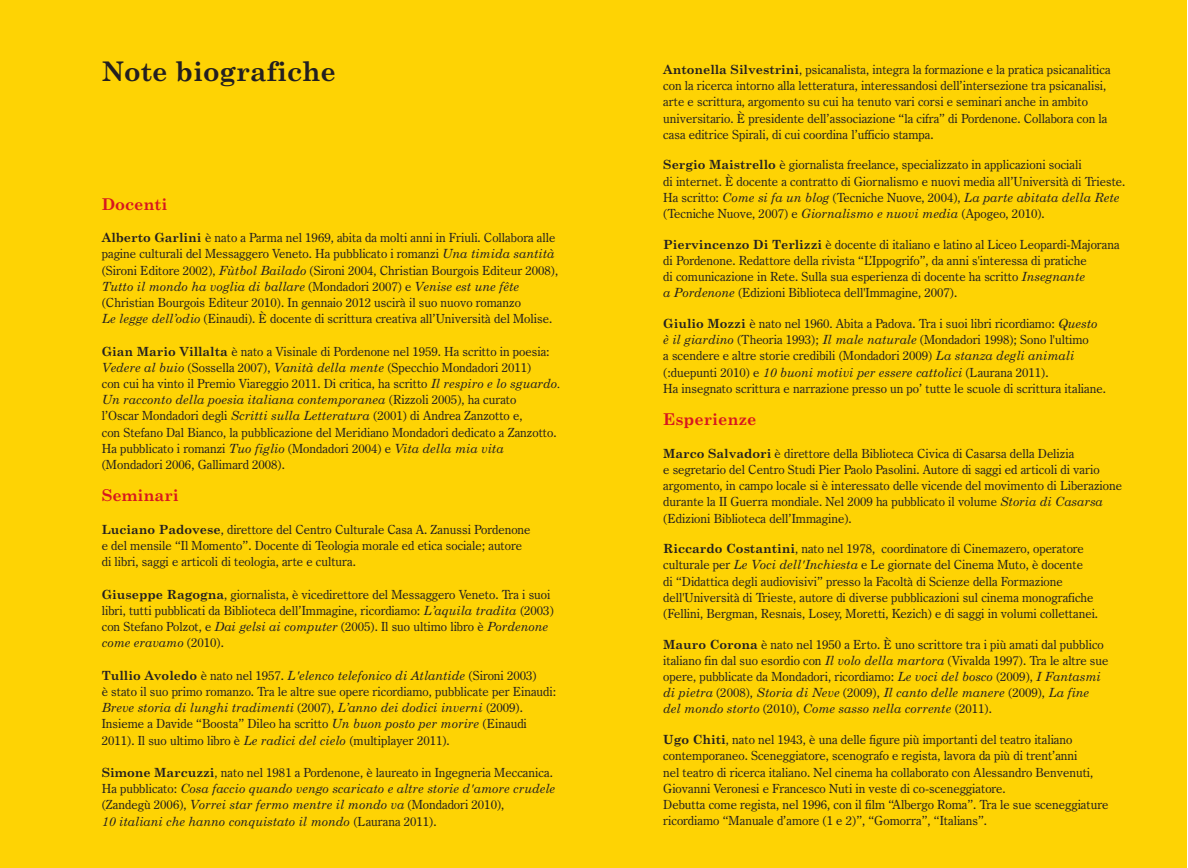
<style>
.page{position:relative;width:1188px;height:868px;background:#fff}
.page>*{position:absolute;margin:0;border:0;box-sizing:border-box;transform-origin:0 0}
.t1{font:700 27px "Century Schoolbook";color:#231f20}
.t2{font:700 16.2px "Century Schoolbook";color:#d7171f}
.t3{font:12.6px/16.2px "Century Oldstyle BT";color:#231f20}
.t4{font:italic 12.6px/16.2px "Century Schoolbook";color:#231f20}
.s1{font-family:"Century Schoolbook";font-weight:700}
.s2{font-family:"Century Schoolbook";font-style:italic}
.s3{font-family:"Century Oldstyle BT";font-style:normal}
.s4{font-weight:700;font-style:normal}
</style>
<div class="page">
<div style="left:0;top:0;width:1187px;height:867px;background:#fed304"></div>
<h1 class="t1" style="left:102px;top:61px;width:236px">Note biografiche</h1>
<p class="t2" style="left:102px;top:198px;width:67px">Docenti</p>
<p class="t3" style="left:102px;top:230px;width:458px"><span class="s1">Alberto Garlini</span> è nato a Parma nel 1969, abita da molti anni in Friuli. Collabora alle pagine culturali del Messaggero Veneto. Ha pubblicato i romanzi <span class="s2">Una timida santità </span>(Sironi Editore 2002), <span class="s2">Fùtbol Bailado</span> (Sironi 2004, Christian Bourgois Editeur 2008),</p>
<p class="t4" style="left:102px;top:279px;width:419px">Tutto il mondo ha voglia di ballare <span class="s3">(Mondadori 2007) e</span> Venise est une fête</p>
<p class="t3" style="left:102px;top:295px;width:452px">(Christian Bourgois Editeur 2010). In gennaio 2012 uscirà il suo nuovo romanzo<br><span class="s2">Le legge dell’odio</span> (Einaudi). È docente di scrittura creativa all’Università del Molise.</p>
<p class="t3" style="left:102px;top:344px;width:460px"><span class="s1">Gian Mario Villalta</span> è nato a Visinale di Pordenone nel 1959. Ha scritto in poesia:<br><span class="s2">Vedere al buio</span> (Sossella 2007), <span class="s2">Vanità della mente</span> (Specchio Mondadori 2011)<br>con cui ha vinto il Premio Viareggio 2011. Di critica, ha scritto <span class="s2">Il respiro e lo sguardo.</span></p>
<p class="t4" style="left:102px;top:392px;width:416px">Un racconto della poesia italiana contemporanea <span class="s3">(Rizzoli 2005), ha curato</span></p>
<p class="t3" style="left:102px;top:409px;width:456px">l’Oscar Mondadori degli <span class="s2">Scritti sulla Letteratura</span> (2001) di Andrea Zanzotto e,<br>con Stefano Dal Bianco, la pubblicazione del Meridiano Mondadori dedicato a Zanzotto.<br>Ha pubblicato i romanzi <span class="s2">Tuo figlio</span> (Mondadori 2004) e <span class="s2">Vita della mia vita </span>(Mondadori 2006, Gallimard 2008).</p>
<p class="t2" style="left:102px;top:489px;width:79px">Seminari</p>
<p class="t3" style="left:102px;top:522px;width:430px"><span class="s1">Luciano Padovese</span>, direttore del Centro Culturale Casa A. Zanussi Pordenone e del mensile “Il Momento”. Docente di Teologia morale ed etica sociale; autore di libri, saggi e articoli di teologia, arte e cultura.</p>
<p class="t3" style="left:102px;top:587px;width:453px"><span class="s1">Giuseppe Ragogna</span>, giornalista, è vicedirettore del Messaggero Veneto. Tra i suoi libri, tutti pubblicati da Biblioteca dell’Immagine, ricordiamo: <span class="s2">L’aquila tradita</span> (2003) con Stefano Polzot, e <span class="s2">Dai gelsi ai computer</span> (2005). Il suo ultimo libro è <span class="s2">Pordenone</span></p>
<p class="t4" style="left:102px;top:635px;width:124px">come eravamo <span class="s3">(2010).</span></p>
<p class="t4" style="left:102px;top:668px;width:436px"><span class="s4">Tullio Avoledo</span> <span class="s3">è nato nel 1957.</span> L'elenco telefonico di Atlantide <span class="s3">(Sironi 2003)</span></p>
<p class="t3" style="left:102px;top:684px;width:456px">è stato il suo primo romanzo. Tra le altre sue opere ricordiamo, pubblicate per Einaudi:</p>
<p class="t4" style="left:102px;top:700px;width:423px">Breve storia di lunghi tradimenti <span class="s3">(2007),</span> L’anno dei dodici inverni <span class="s3">(2009).</span></p>
<p class="t3" style="left:102px;top:716px;width:426px">Insieme a Davide “Boosta” Dileo ha scritto <span class="s2">Un buon posto per morire</span> (Einaudi<br>2011). Il suo ultimo libro è <span class="s2">Le radici del cielo</span> (multiplayer 2011).</p>
<p class="t3" style="left:102px;top:765px;width:452px"><span class="s1">Simone Marcuzzi</span>, nato nel 1981 a Pordenone, è laureato in Ingegneria Meccanica.</p>
<p class="t4" style="left:102px;top:781px;width:455px"><span class="s3">Ha pubblicato:</span> Cosa faccio quando vengo scaricato e altre storie d'amore crudele</p>
<p class="t3" style="left:102px;top:797px;width:404px">(Zandegù 2006), <span class="s2">Vorrei star fermo mentre il mondo va</span> (Mondadori 2010),</p>
<p class="t4" style="left:102px;top:814px;width:336px">10 italiani che hanno conquistato il mondo <span class="s3">(Laurana 2011).</span></p>
<p class="t3" style="left:663px;top:63px;width:449px"><span class="s1">Antonella Silvestrini</span>, psicanalista, integra la formazione e la pratica psicanalitica con la ricerca intorno alla letteratura, interessandosi dell’intersezione tra psicanalisi, arte e scrittura, argomento su cui ha tenuto vari corsi e seminari anche in ambito universitario. È presidente dell’associazione “la cifra” di Pordenone. Collabora con la casa editrice Spirali, di cui coordina l’ufficio stampa.</p>
<p class="t3" style="left:663px;top:158px;width:463px"><span class="s1">Sergio Maistrello</span> è giornalista freelance, specializzato in applicazioni sociali<br>di internet. È docente a contratto di Giornalismo e nuovi media all’Università di Trieste.</p>
<p class="t4" style="left:663px;top:190px;width:457px"><span class="s3">Ha scritto:</span> Come si fa un blog <span class="s3">(Tecniche Nuove, 2004),</span> La parte abitata della Rete</p>
<p class="t3" style="left:663px;top:207px;width:383px">(Tecniche Nuove, 2007) e <span class="s2">Giornalismo e nuovi media</span> (Apogeo, 2010).</p>
<p class="t3" style="left:663px;top:237px;width:458px"><span class="s1">Piervincenzo Di Terlizzi</span> è docente di italiano e latino al Liceo Leopardi-Majorana di Pordenone. Redattore della rivista “L’Ippogrifo”, da anni s'interessa di pratiche<br>di comunicazione in Rete. Sulla sua esperienza di docente ha scritto <span class="s2">Insegnante<br>a Pordenone</span> (Edizioni Biblioteca dell'Immagine, 2007).</p>
<p class="t3" style="left:663px;top:316px;width:436px"><span class="s1">Giulio Mozzi</span> è nato nel 1960. Abita a Padova. Tra i suoi libri ricordiamo: <span class="s2">Questo è il giardino</span> (Theoria 1993); <span class="s2">Il male naturale</span> (Mondadori 1998); Sono l'ultimo a scendere e altre storie credibili (Mondadori 2009) <span class="s2">La stanza degli animali</span></p>
<p class="t4" style="left:663px;top:365px;width:387px"><span class="s3">(:duepunti 2010) e</span> 10 buoni motivi per essere cattolici <span class="s3">(Laurana 2011).</span></p>
<p class="t3" style="left:663px;top:381px;width:444px">Ha insegnato scrittura e narrazione presso un po’ tutte le scuole di scrittura italiane.</p>
<p class="t2" style="left:663px;top:413px;width:95px">Esperienze</p>
<p class="t3" style="left:663px;top:446px;width:460px"><span class="s1">Marco Salvadori</span> è direttore della Biblioteca Civica di Casarsa della Delizia<br>e segretario del Centro Studi Pier Paolo Pasolini. Autore di saggi ed articoli di vario argomento, in campo locale si è interessato delle vicende del movimento di Liberazione durante la II Guerra mondiale. Nel 2009 ha pubblicato il volume <span class="s2">Storia di Casarsa </span>(Edizioni Biblioteca dell’Immagine).</p>
<p class="t3" style="left:663px;top:541px;width:436px"><span class="s1">Riccardo Costantini</span>, nato nel 1978, coordinatore di Cinemazero, operatore culturale per <span class="s2">Le Voci dell'Inchiesta</span> e Le giornate del Cinema Muto, è docente<br>di “Didattica degli audiovisivi” presso la Facoltà di Scienze della Formazione dell'Università di Trieste, autore di diverse pubblicazioni sul cinema monografiche (Fellini, Bergman, Resnais, Losey, Moretti, Kezich) e di saggi in volumi collettanei.</p>
<p class="t3" style="left:663px;top:637px;width:447px"><span class="s1">Mauro Corona</span> è nato nel 1950 a Erto. È uno scrittore tra i più amati dal pubblico italiano fin dal suo esordio con <span class="s2">Il volo della martora</span> (Vivalda 1997). Tra le altre sue opere, pubblicate da Mondadori, ricordiamo: <span class="s2">Le voci del bosco</span> (2009), <span class="s2">I Fantasmi</span></p>
<p class="t4" style="left:663px;top:685px;width:427px">di pietra <span class="s3">(2008),</span> Storia di Neve <span class="s3">(2009),</span> Il canto delle manere <span class="s3">(2009),</span> La fine del mondo storto <span class="s3">(2010),</span> Come sasso nella corrente <span class="s3">(2011).</span></p>
<p class="t3" style="left:663px;top:732px;width:446px"><span class="s1">Ugo Chiti</span>, nato nel 1943, è una delle figure più importanti del teatro italiano contemporaneo. Sceneggiatore, scenografo e regista, lavora da più di trent’anni<br>nel teatro di ricerca italiano. Nel cinema ha collaborato con Alessandro Benvenuti, Giovanni Veronesi e Francesco Nuti in veste di co-sceneggiatore.<br>Debutta come regista, nel 1996, con il film “Albergo Roma”. Tra le sue sceneggiature ricordiamo “Manuale d’amore (1 e 2)”, “Gomorra”, “Italians”.</p>
</div>
